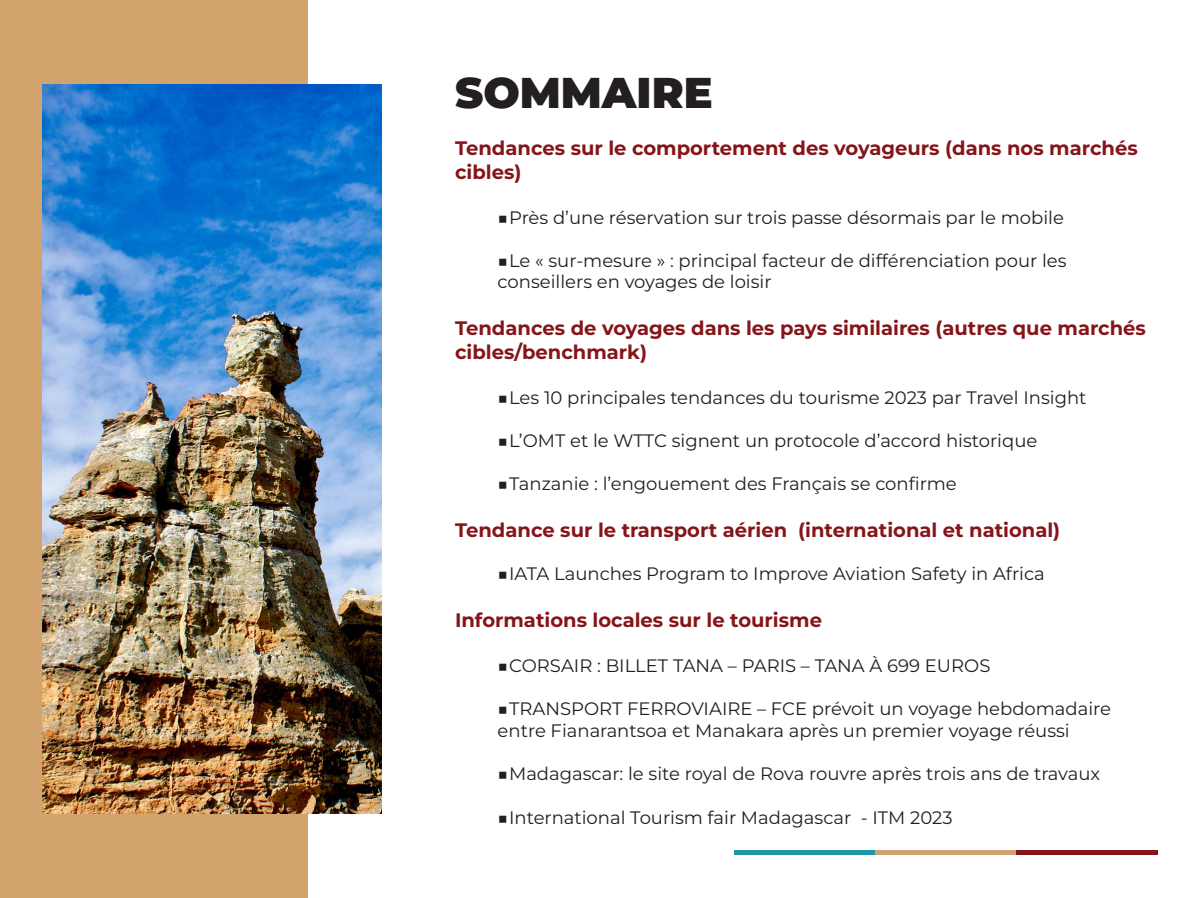
<style>
.page{position:relative;width:1200px;height:898px;background:#fff}
.page>*{position:absolute;margin:0;border:0;box-sizing:border-box;transform-origin:0 0}
.t1{font:900 43.05px "Montserrat";color:#231f20}
.TDM-Niv1{font:700 19.5px/23.4px "Montserrat";color:#851519}
.t2{font:18px/21.6px "Montserrat";color:#231f20}
</style>
<div class="page">
<div style="left:0;top:0;width:308px;height:897px;background:#d2a36d"></div>
<div style="left:734px;top:850px;width:141px;height:5px;background:#1d97a5"></div>
<div style="left:875px;top:850px;width:141px;height:5px;background:#d1a373"></div>
<div style="left:1016px;top:850px;width:141px;height:5px;background:#851519"></div>
<img style="left:43px;top:84px;width:338px;height:729px">
<p class="t1" style="left:455px;top:63px;width:259px">SOMMAIRE</p>
<p class="TDM-Niv1" style="left:455px;top:136px;width:684px">Tendances sur le comportement des voyageurs (dans nos marchés cibles)</p>
<p class="t2" style="left:497px;top:206px;width:567px">■Près d’une réservation sur trois passe désormais par le mobile</p>
<p class="t2" style="left:497px;top:249px;width:570px">■Le « sur-mesure » : principal facteur de différenciation pour les conseillers en voyages de loisir</p>
<p class="TDM-Niv1" style="left:455px;top:316px;width:692px">Tendances de voyages dans les pays similaires (autres que marchés cibles/benchmark)</p>
<p class="t2" style="left:497px;top:386px;width:590px">■Les 10 principales tendances du tourisme 2023 par Travel Insight</p>
<p class="t2" style="left:497px;top:429px;width:541px">■L’OMT et le WTTC signent un protocole d’accord historique</p>
<p class="t2" style="left:497px;top:472px;width:460px">■Tanzanie : l’engouement des Français se confirme</p>
<p class="TDM-Niv1" style="left:455px;top:517px;width:606px">Tendance sur le transport aérien (international et national)</p>
<p class="t2" style="left:497px;top:562px;width:548px">■IATA Launches Program to Improve Aviation Safety in Africa</p>
<p class="TDM-Niv1" style="left:455px;top:607px;width:368px">Informations locales sur le tourisme</p>
<p class="t2" style="left:497px;top:654px;width:494px">■CORSAIR : BILLET TANA – PARIS – TANA À 699 EUROS</p>
<p class="t2" style="left:497px;top:697px;width:614px">■TRANSPORT FERROVIAIRE – FCE prévoit un voyage hebdomadaire entre Fianarantsoa et Manakara après un premier voyage réussi</p>
<p class="t2" style="left:497px;top:762px;width:604px">■Madagascar: le site royal de Rova rouvre après trois ans de travaux</p>
<p class="t2" style="left:497px;top:805px;width:456px">■International Tourism fair Madagascar - ITM 2023</p>
</div>
